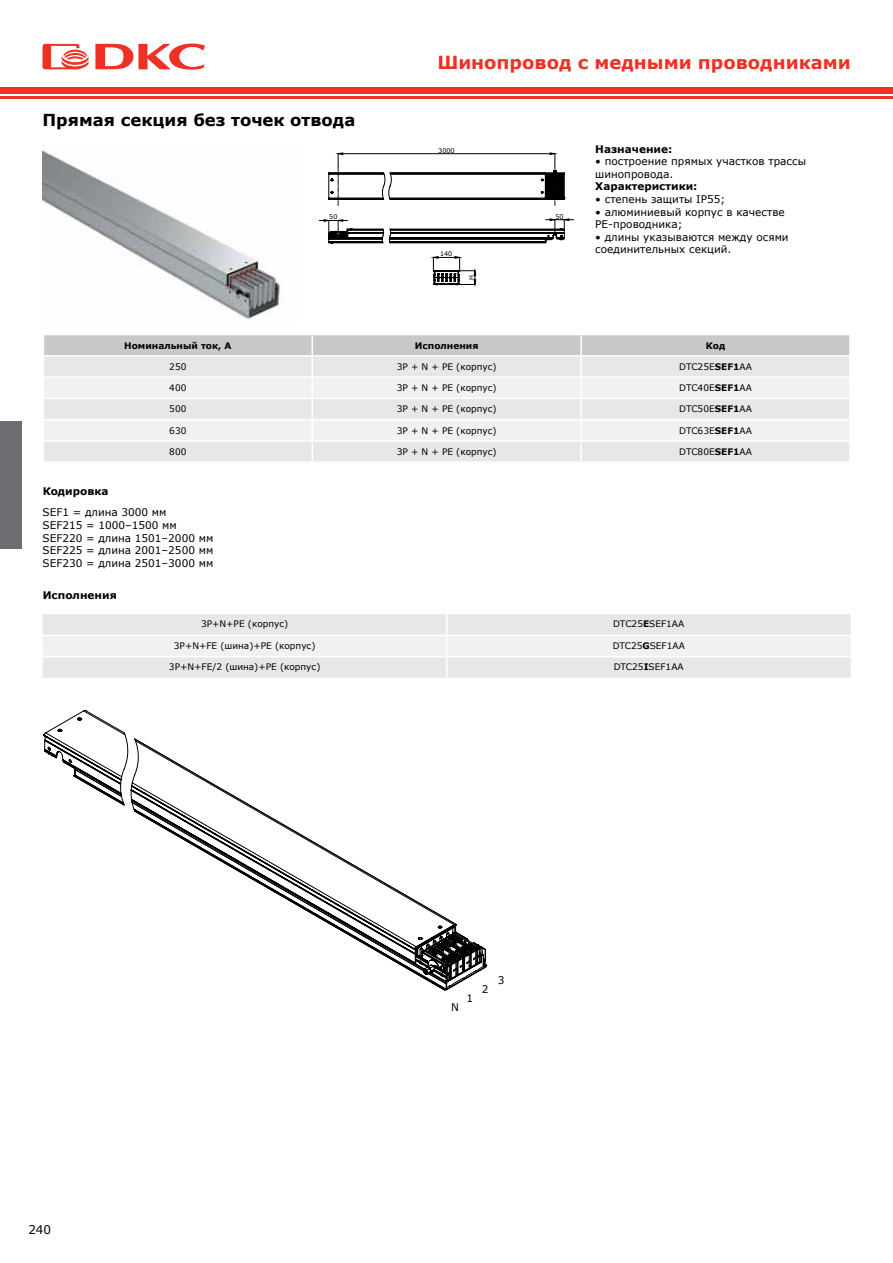
<style>
.page{position:relative;width:893px;height:1263px;background:#fff}
.page>*{position:absolute;margin:0;border:0;box-sizing:border-box;transform-origin:0 0}
.t1{font:700 18px "Verdana";color:#ee3124}
.t2{font:700 16.5px "Verdana";color:#000}
.t3{font:12px "Verdana";color:#000}
.t4{font:10.5px/12.6px "Verdana";color:#000}
.t5{font:700 10.5px "Verdana";color:#000}
.t6{font:9px "Verdana";color:#000}
.t7{font:700 9px "Verdana";color:#000}
.t8{font:6.45px "Verdana";color:#000}
.s1{font-weight:700}
</style>
<div class="page">
<div style="left:0;top:87px;width:433px;height:6px;background:#ee3124"></div>
<hr style="left:0;top:96px;width:433px;height:3px;background:#ee3124">
<div style="left:433px;top:87px;width:460px;height:6px;background:#ee3124"></div>
<hr style="left:433px;top:96px;width:460px;height:3px;background:#ee3124">
<svg style="left:43px;top:44px;width:46px;height:25px"></svg>
<svg style="left:95px;top:44px;width:110px;height:26px"></svg>
<div style="left:0;top:421px;width:22px;height:127px;background:#6d6e71"></div>
<svg style="left:43px;top:614px;width:808px;height:64px"></svg>
<svg style="left:44px;top:335px;width:806px;height:126px"></svg>
<img style="left:43px;top:145px;width:241px;height:175px">
<svg style="left:329px;top:152px;width:235px;height:53px"></svg>
<svg style="left:319px;top:218px;width:255px;height:67px"></svg>
<svg style="left:44px;top:710px;width:443px;height:280px"></svg>
<h2 class="t2" style="left:42px;top:109px;width:314px">Прямая секция без точек отвода</h2>
<h1 class="t1" style="left:437px;top:49px;width:415px">Шинопровод с медными проводниками</h1>
<p class="t8" style="left:438px;top:146px;width:18px">3000</p>
<p class="t8" style="left:329px;top:213px;width:10px">50</p>
<p class="t8" style="left:555px;top:212px;width:10px">50</p>
<p class="t8" style="left:440px;top:250px;width:14px">140</p>
<p class="t8" style="left:467px;top:280px;width:6px;rotate:-90deg">H</p>
<p class="t5" style="left:595px;top:141px;width:79px">Назначение:</p>
<p class="t4" style="left:595px;top:155px;width:212px">• построение прямых участков трассы шинопровода.</p>
<p class="t5" style="left:595px;top:179px;width:104px">Характеристики:</p>
<p class="t4" style="left:595px;top:193px;width:131px">• степень защиты IP55;</p>
<p class="t4" style="left:595px;top:205px;width:191px">• алюминиевый корпус в качестве<br>PE-проводника;</p>
<p class="t4" style="left:595px;top:231px;width:195px">• длины указываются между осями соединительных секций.</p>
<p class="t5" style="left:43px;top:484px;width:67px">Кодировка</p>
<p class="t7" style="left:124px;top:339px;width:109px">Номинальный ток, А</p>
<p class="t7" style="left:415px;top:339px;width:65px">Исполнения</p>
<p class="t7" style="left:706px;top:339px;width:21px">Код</p>
<p class="t6" style="left:169px;top:360px;width:19px">250</p>
<p class="t6" style="left:397px;top:360px;width:101px">3P + N + PE (корпус)</p>
<p class="t6" style="left:679px;top:360px;width:74px">DTC25E<span class="s1">SEF1</span>AA</p>
<p class="t6" style="left:169px;top:382px;width:19px">400</p>
<p class="t6" style="left:397px;top:382px;width:101px">3P + N + PE (корпус)</p>
<p class="t6" style="left:679px;top:382px;width:74px">DTC40E<span class="s1">SEF1</span>AA</p>
<p class="t6" style="left:169px;top:403px;width:19px">500</p>
<p class="t6" style="left:397px;top:403px;width:101px">3P + N + PE (корпус)</p>
<p class="t6" style="left:679px;top:403px;width:74px">DTC50E<span class="s1">SEF1</span>AA</p>
<p class="t6" style="left:169px;top:424px;width:19px">630</p>
<p class="t6" style="left:397px;top:424px;width:101px">3P + N + PE (корпус)</p>
<p class="t6" style="left:679px;top:424px;width:74px">DTC63E<span class="s1">SEF1</span>AA</p>
<p class="t6" style="left:169px;top:445px;width:19px">800</p>
<p class="t6" style="left:397px;top:445px;width:101px">3P + N + PE (корпус)</p>
<p class="t6" style="left:679px;top:445px;width:74px">DTC80E<span class="s1">SEF1</span>AA</p>
<p class="t4" style="left:43px;top:506px;width:172px">SEF1 = длина 3000 мм<br>SEF215 = 1000–1500 мм<br>SEF220 = длина 1501–2000 мм<br>SEF225 = длина 2001–2500 мм<br>SEF230 = длина 2501–3000 мм</p>
<p class="t5" style="left:43px;top:587px;width:76px">Исполнения</p>
<p class="t6" style="left:201px;top:618px;width:89px">3P+N+PE (корпус)</p>
<p class="t6" style="left:613px;top:618px;width:73px">DTC25<span class="s1">E</span>SEF1AA</p>
<p class="t6" style="left:174px;top:639px;width:143px">3P+N+FE (шина)+PE (корпус)</p>
<p class="t6" style="left:613px;top:639px;width:74px">DTC25<span class="s1">G</span>SEF1AA</p>
<p class="t6" style="left:169px;top:660px;width:153px">3P+N+FE/2 (шина)+PE (корпус)</p>
<p class="t6" style="left:614px;top:660px;width:71px">DTC25<span class="s1">I</span>SEF1AA</p>
<p class="t3" style="left:28px;top:1221px;width:24px">240</p>
<p class="t4" style="left:451px;top:1001px;width:9px">N</p>
<p class="t4" style="left:467px;top:991px;width:8px">1</p>
<p class="t4" style="left:482px;top:983px;width:8px">2</p>
<p class="t4" style="left:498px;top:973px;width:8px">3</p>
</div>
